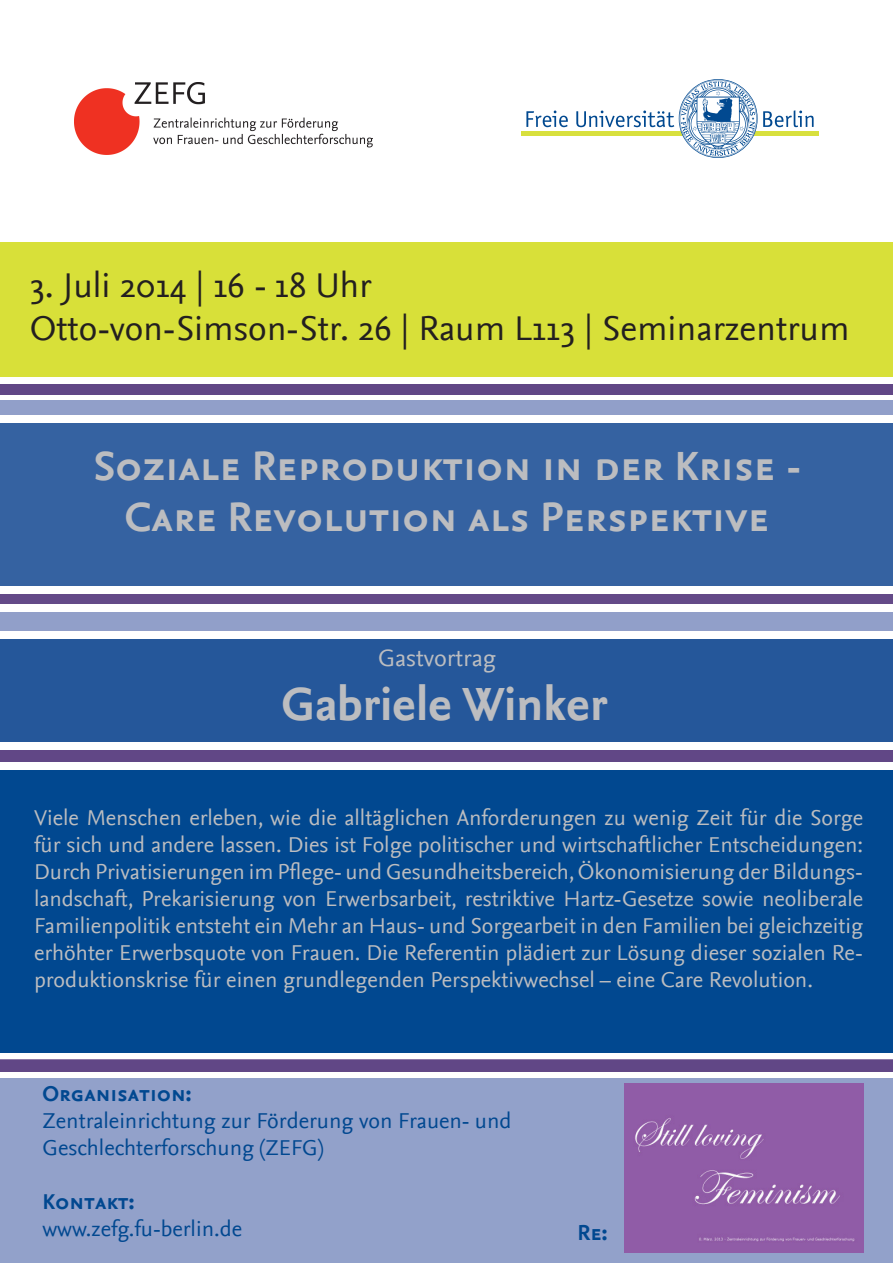
<style>
.page{position:relative;width:893px;height:1263px;background:#fff}
.page>*{position:absolute;margin:0;border:0;box-sizing:border-box;transform-origin:0 0}
.Headline{font:700 48.75px "Nexus Sans";color:#bcbdc0}
.Headline-2{font:42.75px "Nexus Sans Bold SC";color:#bcbdc0}
.Headline-3{font:36px "Nexus Sans";color:#231f20}
.Headline-4{font:24.75px "Nexus Sans";color:#bcbdc0}
.Headline-5{font:22.5px/27px "Nexus Sans";color:#bcbdc0;text-align:justify}
.Headline-6{font:22.5px/27px "Nexus Sans";color:#014890}
.Headline-7{font:22.5px "Nexus Sans Bold SC";color:#014890}
.s1{font-family:"Nexus Sans Bold SC"}
</style>
<div class="page">
<svg style="left:526px;top:111px;width:42px;height:16px"></svg>
<svg style="left:763px;top:110px;width:51px;height:17px"></svg>
<hr style="left:521px;top:132px;width:298px;height:4px;background:#d8e03d">
<svg style="left:576px;top:79px;width:181px;height:79px"></svg>
<div style="left:0;top:1078px;width:893px;height:185px;background:#92a1ca"></div>
<div style="left:0;top:639px;width:893px;height:103px;background:#25579a"></div>
<img style="left:74px;top:83px;width:298px;height:71px">
<div style="left:0;top:400px;width:893px;height:14px;background:#919fc9"></div>
<div style="left:0;top:384px;width:893px;height:10px;background:#614786"></div>
<div style="left:0;top:423px;width:893px;height:162px;background:#3562a1"></div>
<div style="left:0;top:594px;width:893px;height:9px;background:#644a88"></div>
<div style="left:0;top:771px;width:893px;height:282px;background:#014890"></div>
<img style="left:624px;top:1083px;width:239px;height:170px">
<svg style="left:0;top:1059px;width:893px;height:12px;background:#644b88"></svg>
<div style="left:0;top:242px;width:893px;height:135px;background:#d8e039"></div>
<div style="left:0;top:750px;width:893px;height:12px;background:#614786"></div>
<div style="left:0;top:612px;width:893px;height:18px;background:#919fc9"></div>
<p class="Headline-3" style="left:30px;top:264px;width:343px">3. Juli 2014 | 16 - 18 Uhr</p>
<p class="Headline-3" style="left:30px;top:307px;width:821px">Otto-von-Simson-Str. 26 | Raum L113 | Seminarzentrum</p>
<p class="Headline-2" style="left:94px;top:441px;width:710px">Soziale Reproduktion in der Krise -</p>
<p class="Headline-2" style="left:125px;top:492px;width:646px">Care Revolution als Perspektive</p>
<p class="Headline-4" style="left:378px;top:644px;width:120px">Gastvortrag</p>
<p class="Headline" style="left:282px;top:676px;width:327px">Gabriele Winker</p>
<p class="Headline-5" style="left:34px;top:804px;width:831px">Viele Menschen erleben, wie die alltäglichen Anforderungen zu wenig Zeit für die Sorge für sich und andere lassen. Dies ist Folge politischer und wirtschaftlicher Entscheidungen:<br>Durch Privatisierungen im Pflege- und Gesundheitsbereich, Ökonomisierung der Bildungs&shy;landschaft, Prekarisierung von Erwerbsarbeit, restriktive Hartz-Gesetze sowie neoliberale Familienpolitik entsteht ein Mehr an Haus- und Sorgearbeit in den Familien bei gleichzeitig erhöhter Erwerbsquote von Frauen. Die Referentin plädiert zur Lösung dieser sozialen Re&shy;produktionskrise für einen grundlegenden Perspektivwechsel – eine Care Revolution.</p>
<p class="Headline-6" style="left:43px;top:1080px;width:471px"><span class="s1">Organisation:<br></span>Zentraleinrichtung zur Förderung von Frauen- und<br>Geschlechterforschung (ZEFG)</p>
<p class="Headline-7" style="left:43px;top:1189px;width:93px">Kontakt:</p>
<p class="Headline-6" style="left:43px;top:1215px;width:201px">www.zefg.fu-berlin.de</p>
<p class="Headline-7" style="left:578px;top:1219px;width:31px">Re:</p>
</div>
